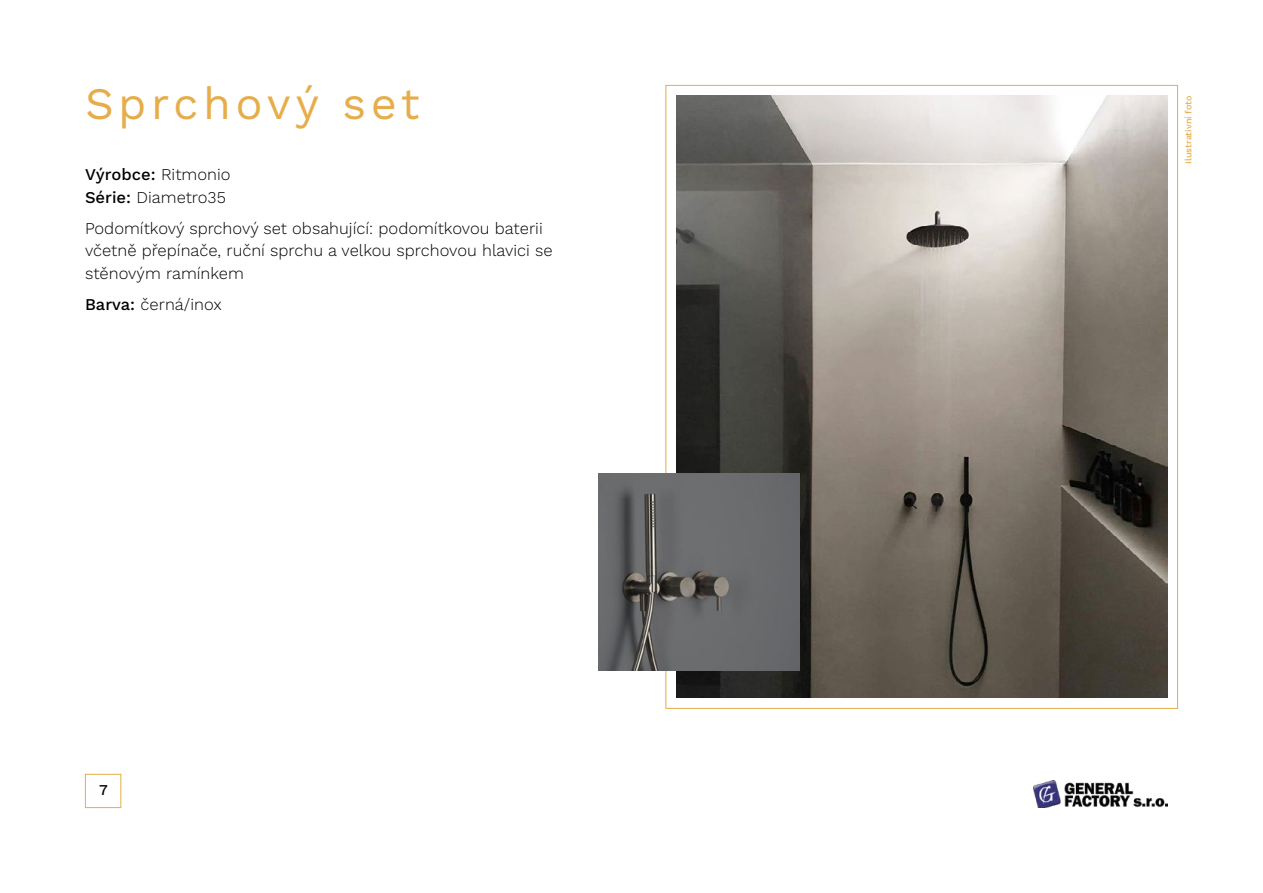
<style>
.page{position:relative;width:1263px;height:893px;background:#fff}
.page>*{position:absolute;margin:0;border:0;box-sizing:border-box;transform-origin:0 0}
.t1{font:45px "Work Sans";letter-spacing:.1em;color:#e6ad4a}
.t2{font:300 16.5px/22.5px "Work Sans";color:#000}
.t3{font:500 15px "Work Sans";color:#000}
.t4{font:500 9px "Work Sans";color:#e6ad4a}
.s1{font-weight:500}
</style>
<div class="page">
<div style="left:85px;top:774px;width:36px;height:34px;border:1px solid #e6ad4a"></div>
<img style="left:1033px;top:781px;width:134px;height:27px">
<img style="left:676px;top:96px;width:491px;height:601px">
<img style="left:598px;top:473px;width:201px;height:197px">
<h1 class="t1" style="left:85px;top:77px;width:336px">Sprchový set</h1>
<p class="t2" style="left:85px;top:164px;width:147px"><span class="s1">Výrobce:</span> Ritmonio<br><span class="s1">Série:</span> Diametro35</p>
<p class="t2" style="left:85px;top:217px;width:469px">Podomítkový sprchový set obsahující: podomítkovou baterii včetně přepínače, ruční sprchu a velkou sprchovou hlavici se stěnovým ramínkem</p>
<p class="t2" style="left:85px;top:293px;width:138px"><span class="s1">Barva:</span> černá/inox</p>
<p class="t3" style="left:99px;top:781px;width:10px">7</p>
<p class="t4" style="left:1183px;top:164px;width:70px;rotate:-90deg">Ilustrativní foto</p>
</div>
